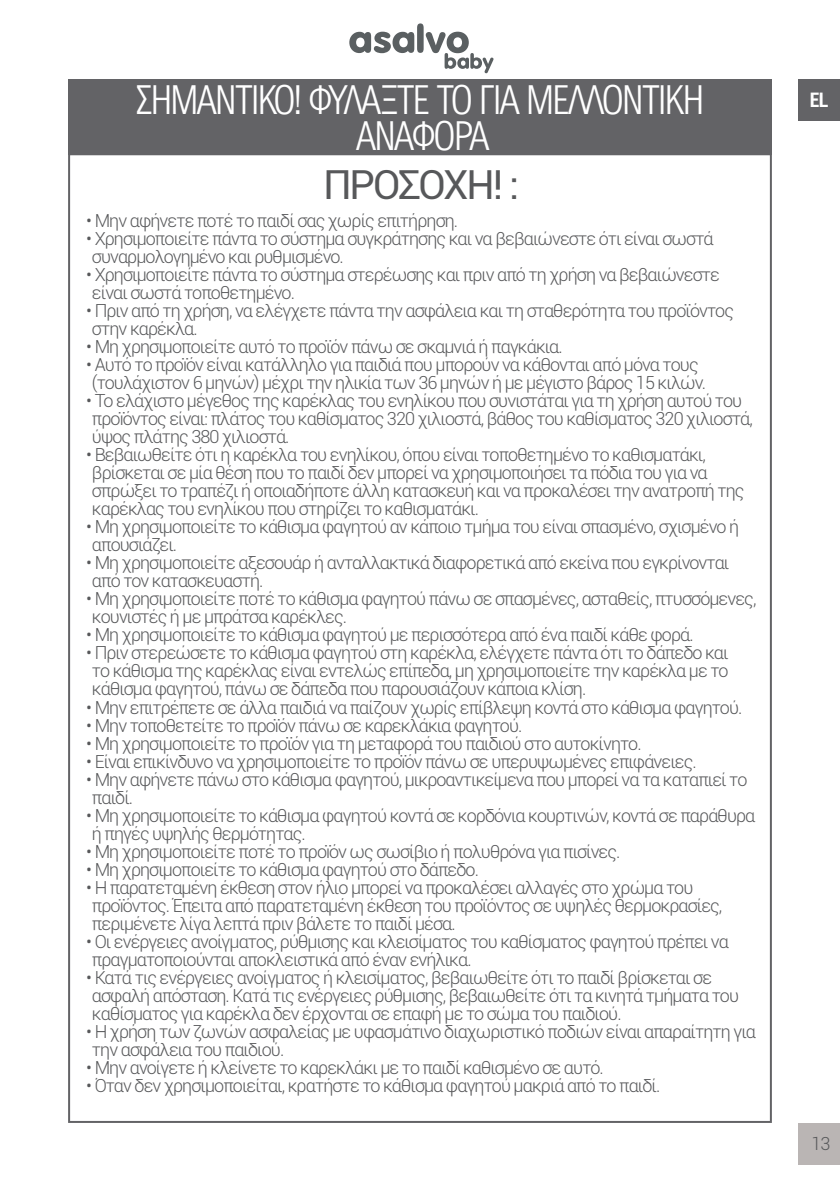
<style>
.page{position:relative;width:840px;height:1191px;background:#fff}
.page>*{position:absolute;margin:0;border:0;box-sizing:border-box;transform-origin:0 0}
.t1{font:300 40px/36px "Arial Nova Cond";letter-spacing:-.05em;color:#fff;text-align:center}
.t2{font:40px "Roboto";letter-spacing:-.055em;color:#57585a}
.t3{font:700 condensed 20px "Roboto";color:#fff}
.t4{font:300 18px/18px "Roboto";letter-spacing:-.05em;color:#57585a}
</style>
<div class="page">
<div style="left:797px;top:1123px;width:42px;height:41px;background:#bab5b4"></div>
<svg style="left:349px;top:23px;width:144px;height:50px"></svg>
<div style="left:797px;top:79px;width:42px;height:42px;background:#636366"></div>
<div style="left:68px;top:79px;width:703px;height:76px;background:#636366"></div>
<h1 class="t1" style="left:135px;top:81px;width:570px">ΣΗΜΑΝΤΙΚΟ! ΦΥΛΑΞΤΕ ΤΟ ΓΙΑ ΜΕΛΛΟΝΤΙΚΗ<br>ΑΝΑΦΟΡΑ</h1>
<h1 class="t2" style="left:323px;top:157px;width:197px">ΠΡΟΣΟΧΗ! :</h1>
<p class="t4" style="left:86px;top:211px;width:373px">• Μην αφήνετε ποτέ το παιδί σας χωρίς επιτήρηση.</p>
<p class="t4" style="left:92px;top:229px;width:622px;text-indent:-6px">• Χρησιμοποιείτε πάντα το σύστημα συγκράτησης και να βεβαιώνεστε ότι είναι σωστά συναρμολογημένο και ρυθμισμένο.</p>
<p class="t4" style="left:92px;top:265px;width:629px;text-indent:-6px">• Χρησιμοποιείτε πάντα το σύστημα στερέωσης και πριν από τη χρήση να βεβαιώνεστε είναι σωστά τοποθετημένο.</p>
<p class="t4" style="left:92px;top:301px;width:643px;text-indent:-6px">• Πριν από τη χρήση, να ελέγχετε πάντα την ασφάλεια και τη σταθερότητα του προϊόντος στην καρέκλα.</p>
<p class="t4" style="left:86px;top:337px;width:477px">• Μη χρησιμοποιείτε αυτό το προϊόν πάνω σε σκαμνιά ή παγκάκια.</p>
<p class="t4" style="left:86px;top:355px;width:621px;text-align:center">• Αυτό το προїόν είναι κατάλληλο για παιδιά που μπορούν να κάθονται από μόνα τους (τουλάχιστον 6 μηνών) μέχρι την ηλικία των 36 μηνών ή με μέγιστο βάρος 15 κιλών.</p>
<p class="t4" style="left:92px;top:391px;width:662px;text-indent:-6px">• Το ελάχιστο μέγεθος της καρέκλας του ενηλίκου που συνιστάται για τη χρήση αυτού του προїόντος είναι: πλάτος του καθίσματος 320 χιλιοστά, βάθος του καθίσματος 320 χιλιοστά, ύψος πλάτης 380 χιλιοστά.</p>
<p class="t4" style="left:92px;top:445px;width:653px;text-indent:-6px">• Βεβαιωθείτε ότι η καρέκλα του ενηλίκου, όπου είναι τοποθετημένο το καθισματάκι, βρίσκεται σε μία θέση που το παιδί δεν μπορεί να χρησιμοποιήσει τα πόδια του για να σπρώξει το τραπέζι ή οποιαδήποτε άλλη κατασκευή και να προκαλέσει την ανατροπή της καρέκλας του ενηλίκου που στηρίζει το καθισματάκι.</p>
<p class="t4" style="left:92px;top:517px;width:648px;text-indent:-6px">• Μη χρησιμοποιείτε το κάθισμα φαγητού αν κάποιο τμήμα του είναι σπασμένο, σχισμένο ή απουσιάζει.</p>
<p class="t4" style="left:92px;top:553px;width:638px;text-indent:-6px">• Μη χρησιμοποιείτε αξεσουάρ ή ανταλλακτικά διαφορετικά από εκείνα που εγκρίνονται από τον κατασκευαστή.</p>
<p class="t4" style="left:92px;top:589px;width:665px;text-indent:-6px">• Μη χρησιμοποιείτε ποτέ το κάθισμα φαγητού πάνω σε σπασμένες, ασταθείς, πτυσσόμενες, κουνιστές ή με μπράτσα καρέκλες.</p>
<p class="t4" style="left:86px;top:625px;width:608px">• Μη χρησιμοποιείτε το κάθισμα φαγητού με περισσότερα από ένα παιδί κάθε φορά.</p>
<p class="t4" style="left:92px;top:643px;width:637px;text-align:justify;text-indent:-6px">• Πριν στερεώσετε το κάθισμα φαγητού στη καρέκλα, ελέγχετε πάντα ότι το δάπεδο και το κάθισμα της καρέκλας είναι εντελώς επίπεδα, μη χρησιμοποιείτε την καρέκλα με το κάθισμα φαγητού, πάνω σε δάπεδα που παρουσιάζουν κάποια κλίση.</p>
<p class="t4" style="left:86px;top:697px;width:657px">• Μην επιτρέπετε σε άλλα παιδιά να παίζουν χωρίς επίβλεψη κοντά στο κάθισμα φαγητού.</p>
<p class="t4" style="left:86px;top:715px;width:437px">• Μην τοποθετείτε το προїόν πάνω σε καρεκλάκια φαγητού.</p>
<p class="t4" style="left:86px;top:733px;width:556px">• Μη χρησιμοποιείτε το προϊόν για τη μεταφορά του παιδιού στο αυτοκίνητο.</p>
<p class="t4" style="left:86px;top:751px;width:611px">• Είναι επικίνδυνο να χρησιμοποιείτε το προїόν πάνω σε υπερυψωμένες επιφάνειες.</p>
<p class="t4" style="left:92px;top:769px;width:656px;text-indent:-6px">• Μην αφήνετε πάνω στο κάθισμα φαγητού, μικροαντικείμενα που μπορεί να τα καταπιεί το παιδί.</p>
<p class="t4" style="left:92px;top:805px;width:664px;text-indent:-6px">• Μη χρησιμοποιείτε το κάθισμα φαγητού κοντά σε κορδόνια κουρτινών, κοντά σε παράθυρα ή πηγές υψηλής θερμότητας.</p>
<p class="t4" style="left:86px;top:841px;width:535px">• Μη χρησιμοποιείτε ποτέ το προїόν ως σωσίβιο ή πολυθρόνα για πισίνες.</p>
<p class="t4" style="left:86px;top:859px;width:394px">• Μη χρησιμοποιείτε το κάθισμα φαγητού στο δάπεδο.</p>
<p class="t4" style="left:92px;top:877px;width:631px;text-indent:-6px">• Η παρατεταμένη έκθεση στον ήλιο μπορεί να προκαλέσει αλλαγές στο χρώμα του προїόντος. Έπειτα από παρατεταμένη έκθεση του προϊόντος σε υψηλές θερμοκρασίες, περιμένετε λίγα λεπτά πριν βάλετε το παιδί μέσα.</p>
<p class="t4" style="left:92px;top:931px;width:638px;text-indent:-6px">• Οι ενέργειες ανοίγματος, ρύθμισης και κλεισίματος του καθίσματος φαγητού πρέπει να πραγματοποιούνται αποκλειστικά από έναν ενήλικα.</p>
<p class="t4" style="left:92px;top:967px;width:648px;text-indent:-6px">• Κατά τις ενέργειες ανοίγματος ή κλεισίματος, βεβαιωθείτε ότι το παιδί βρίσκεται σε ασφαλή απόσταση. Κατά τις ενέργειες ρύθμισης, βεβαιωθείτε ότι τα κινητά τμήματα του καθίσματος για καρέκλα δεν έρχονται σε επαφή με το σώμα του παιδιού.</p>
<p class="t4" style="left:92px;top:1021px;width:665px;text-indent:-6px">• Η χρήση των ζωνών ασφαλείας με υφασμάτινο διαχωριστικό ποδιών είναι απαραίτητη για την ασφάλεια του παιδιού.</p>
<p class="t4" style="left:86px;top:1057px;width:519px">• Μην ανοίγετε ή κλείνετε το καρεκλάκι με το παιδί καθισμένο σε αυτό.</p>
<p class="t4" style="left:86px;top:1075px;width:575px">• Όταν δεν χρησιμοποιείται, κρατήστε το κάθισμα φαγητού μακριά από το παιδί.</p>
<p class="t3" style="left:809px;top:86px;width:20px">EL</p>
<p class="t4" style="left:811px;top:1133px;width:20px">13</p>
</div>
